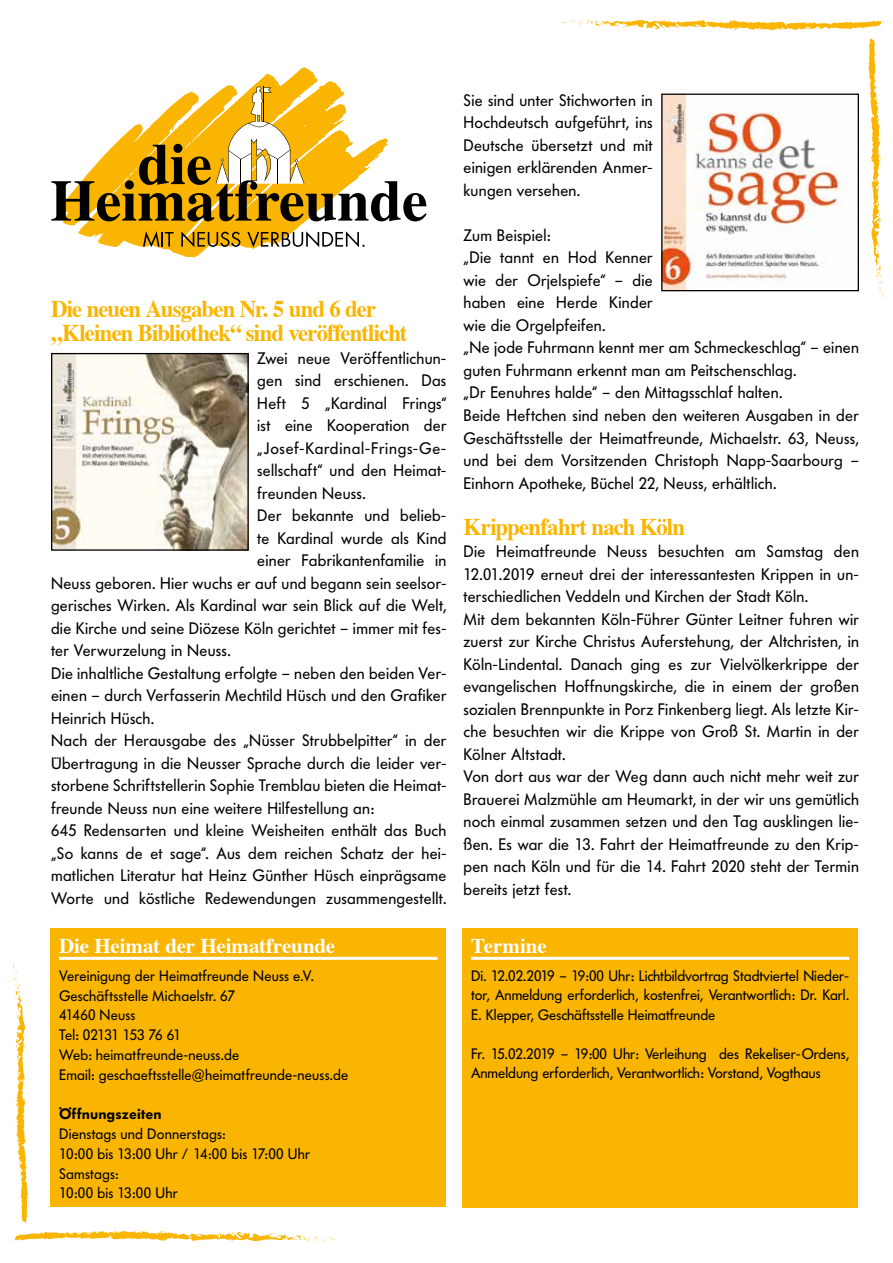
<style>
.page{position:relative;width:893px;height:1263px;background:#fff}
.page>*{position:absolute;margin:0;border:0;box-sizing:border-box;transform-origin:0 0}
.t1{font:700 24px/24px "Times";letter-spacing:-.04em;color:#fab502;scale:.95 1}
.t2{font:700 21px "Times";letter-spacing:-.01em;color:#fff}
.t3{font:16.5px/22.5px "Futura BQ";letter-spacing:.02em;color:#000}
.t4{font:16.5px "Futura BQ";letter-spacing:.045em;color:#000}
.t5{font:15px/19.8px "Futura BQ";letter-spacing:.005em;color:#000}
.t6{font:600 15px "Futura BQ";letter-spacing:.01em;color:#000}
</style>
<div class="page">
<svg style="left:63px;top:67px;width:321px;height:190px"></svg>
<svg style="left:51px;top:85px;width:376px;height:136px"></svg>
<svg style="left:143px;top:231px;width:31px;height:16px"></svg>
<svg style="left:181px;top:231px;width:59px;height:16px"></svg>
<svg style="left:247px;top:231px;width:118px;height:16px"></svg>
<svg style="left:13px;top:1230px;width:325px;height:12px"></svg>
<svg style="left:559px;top:19px;width:325px;height:12px"></svg>
<svg style="left:13px;top:962px;width:15px;height:262px"></svg>
<svg style="left:868px;top:37px;width:16px;height:262px"></svg>
<div style="left:463px;top:928px;width:395px;height:280px;background:#fab502"></div>
<hr style="left:471px;top:957px;width:378px;height:3px;background:#fff">
<div style="left:51px;top:928px;width:395px;height:279px;background:#fab502"></div>
<hr style="left:59px;top:957px;width:379px;height:3px;background:#fff">
<img style="left:663px;top:96px;width:189px;height:193px">
<div style="left:661px;top:94px;width:198px;height:197px;border:1px solid #000"></div>
<img style="left:53px;top:355px;width:194px;height:194px">
<div style="left:51px;top:353px;width:198px;height:198px;border:1px solid #000"></div>
<h1 class="t1" style="left:51px;top:295px;width:377px">Die neuen Ausgaben Nr. 5 und 6 der „Kleinen Bibliothek“ sind veröffentlicht</h1>
<p class="t3" style="left:257px;top:347px;width:191px">Zwei neue Veröffentlichun-</p>
<p class="t3" style="left:257px;top:369px;width:191px">gen sind erschienen. Das</p>
<p class="t3" style="left:257px;top:392px;width:191px">Heft 5 „Kardinal Frings“</p>
<p class="t3" style="left:257px;top:414px;width:191px">ist eine Kooperation der</p>
<p class="t4" style="left:257px;top:438px;width:191px">„Josef-Kardinal-Frings-Ge-</p>
<p class="t3" style="left:257px;top:459px;width:191px">sellschaft“ und den Heimat-</p>
<p class="t3" style="left:257px;top:482px;width:110px">freunden Neuss.</p>
<p class="t3" style="left:257px;top:504px;width:191px">Der bekannte und belieb-</p>
<p class="t3" style="left:257px;top:527px;width:191px">te Kardinal wurde als Kind</p>
<p class="t3" style="left:257px;top:550px;width:191px">einer Fabrikantenfamilie in</p>
<p class="t3" style="left:51px;top:572px;width:397px">Neuss geboren. Hier wuchs er auf und begann sein seelsor-</p>
<p class="t3" style="left:51px;top:595px;width:397px">gerisches Wirken. Als Kardinal war sein Blick auf die Welt,</p>
<p class="t3" style="left:51px;top:617px;width:397px">die Kirche und seine Diözese Köln gerichtet – immer mit fes-</p>
<p class="t3" style="left:51px;top:640px;width:181px">ter Verwurzelung in Neuss.</p>
<p class="t3" style="left:51px;top:662px;width:397px">Die inhaltliche Gestaltung erfolgte – neben den beiden Ver-</p>
<p class="t3" style="left:51px;top:685px;width:397px">einen – durch Verfasserin Mechtild Hüsch und den Grafiker</p>
<p class="t3" style="left:51px;top:707px;width:105px">Heinrich Hüsch.</p>
<p class="t3" style="left:51px;top:730px;width:397px">Nach der Herausgabe des „Nüsser Strubbelpitter“ in der</p>
<p class="t3" style="left:51px;top:752px;width:397px">Übertragung in die Neusser Sprache durch die leider ver-</p>
<p class="t3" style="left:51px;top:775px;width:397px">storbene Schriftstellerin Sophie Tremblau bieten die Heimat-</p>
<p class="t3" style="left:51px;top:797px;width:325px">freunde Neuss nun eine weitere Hilfestellung an:</p>
<p class="t3" style="left:51px;top:820px;width:397px">645 Redensarten und kleine Weisheiten enthält das Buch</p>
<p class="t3" style="left:51px;top:842px;width:397px">„So kanns de et sage“. Aus dem reichen Schatz der hei-</p>
<p class="t3" style="left:51px;top:865px;width:397px">matlichen Literatur hat Heinz Günther Hüsch einprägsame</p>
<p class="t3" style="left:51px;top:887px;width:397px">Worte und köstliche Redewendungen zusammengestellt.</p>
<p class="t2" style="left:59px;top:925px;width:278px">Die Heimat der Heimatfreunde</p>
<p class="t5" style="left:59px;top:966px;width:291px">Vereinigung der Heimatfreunde Neuss e.V.<br>Geschäftsstelle Michaelstr. 67<br>41460 Neuss<br>Tel: 02131 153 76 61<br>Web: heimatfreunde-neuss.de<br>Email: geschaeftsstelle@heimatfreunde-neuss.de</p>
<p class="t6" style="left:59px;top:1105px;width:104px">Öffnungszeiten</p>
<p class="t5" style="left:59px;top:1124px;width:253px">Dienstags und Donnerstags:<br>10:00 bis 13:00 Uhr / 14:00 bis 17:00 Uhr<br>Samstags:<br>10:00 bis 13:00 Uhr</p>
<p class="t3" style="left:463px;top:89px;width:191px;text-align:justify">Sie sind unter Stichworten in Hochdeutsch aufgeführt, ins Deutsche übersetzt und mit einigen erklärenden Anmer&shy;kungen versehen.</p>
<p class="t3" style="left:463px;top:224px;width:397px">Zum Beispiel:<br>„Die tannt en Hod Kenner<br>wie der Orjelspiefe“ – die<br>haben eine Herde Kinder<br>wie die Orgelpfeifen.<br>„Ne jode Fuhrmann kennt mer am Schmeckeschlag“ – einen guten Fuhrmann erkennt man am Peitschenschlag.<br>„Dr Eenuhres halde“ – den Mittagsschlaf halten.<br>Beide Heftchen sind neben den weiteren Ausgaben in der Geschäftsstelle der Heimatfreunde, Michaelstr. 63, Neuss, und bei dem Vorsitzenden Christoph Napp-Saarbourg – Einhorn Apotheke, Büchel 22, Neuss, erhältlich.</p>
<h1 class="t1" style="left:463px;top:512px;width:235px">Krippenfahrt nach Köln</h1>
<p class="t3" style="left:463px;top:540px;width:397px">Die Heimatfreunde Neuss besuchten am Samstag den 12.01.2019 erneut drei der interessantesten Krippen in un&shy;terschiedlichen Veddeln und Kirchen der Stadt Köln.<br>Mit dem bekannten Köln-Führer Günter Leitner fuhren wir zuerst zur Kirche Christus Auferstehung, der Altchristen, in Köln-Lindental. Danach ging es zur Vielvölkerkrippe der evangelischen Hoffnungskirche, die in einem der großen sozialen Brennpunkte in Porz Finkenberg liegt. Als letzte Kir&shy;che besuchten wir die Krippe von Groß St. Martin in der Kölner Altstadt.<br>Von dort aus war der Weg dann auch nicht mehr weit zur Brauerei Malzmühle am Heumarkt, in der wir uns gemütlich noch einmal zusammen setzen und den Tag ausklingen lie&shy;ßen. Es war die 13. Fahrt der Heimatfreunde zu den Krip&shy;pen nach Köln und für die 14. Fahrt 2020 steht der Termin bereits jetzt fest.</p>
<p class="t2" style="left:471px;top:925px;width:77px">Termine</p>
<p class="t5" style="left:471px;top:966px;width:380px;text-align:justify">Di. 12.02.2019 – 19:00 Uhr: Lichtbildvortrag Stadtviertel Nieder&shy;tor, Anmeldung erforderlich, kostenfrei, Verantwortlich: Dr. Karl.<br>E. Klepper, Geschäftsstelle Heimatfreunde</p>
<p class="t5" style="left:471px;top:1044px;width:380px">Fr. 15.02.2019 – 19:00 Uhr: Verleihung des Rekeliser-Ordens,<br>Anmeldung erforderlich, Verantwortlich: Vorstand, Vogthaus</p>
</div>
